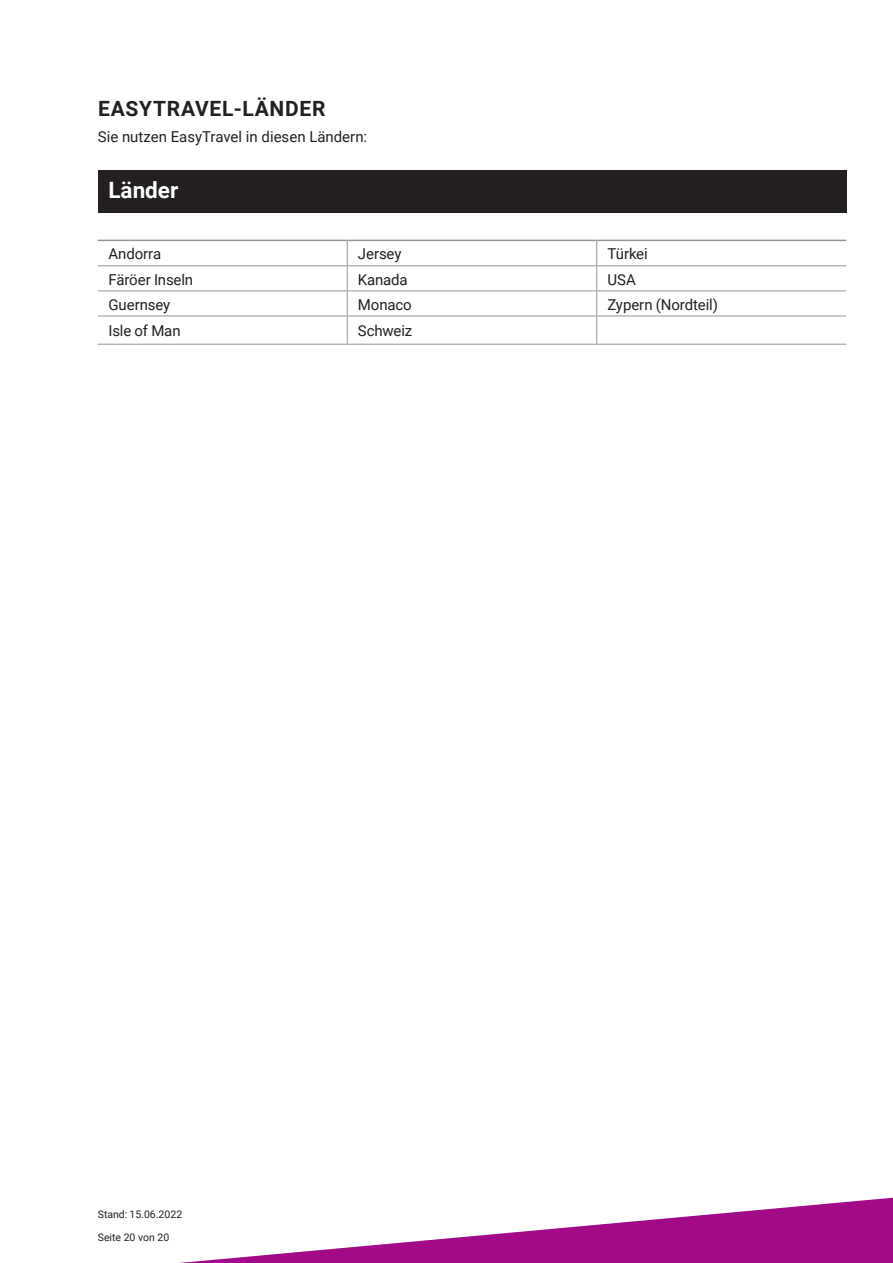
<style>
.page{position:relative;width:893px;height:1263px;background:#fff}
.page>*{position:absolute;margin:0;border:0;box-sizing:border-box;transform-origin:0 0}
.t1{font:700 22.5px "Roboto";color:#fff}
.t2{font:700 21px "Roboto";letter-spacing:.035em;color:#231f20}
.t3{font:15px "Roboto";letter-spacing:-.005em;color:#231f20}
.t4{font:10.5px "Roboto";color:#231f20}
</style>
<div class="page">
<svg style="left:179px;top:1197px;width:714px;height:66px"></svg>
<div style="left:98px;top:170px;width:748px;height:42px;background:#231f20"></div>
<svg style="left:347px;top:241px;width:1px;height:103px"></svg>
<svg style="left:596px;top:241px;width:1px;height:103px"></svg>
<hr style="left:98px;top:240px;width:249px;height:1px;background:#939598">
<hr style="left:347px;top:240px;width:250px;height:1px;background:#939598">
<hr style="left:597px;top:240px;width:249px;height:1px;background:#939598">
<hr style="left:597px;top:265px;width:249px;height:1px;background:#939598">
<hr style="left:597px;top:291px;width:249px;height:1px;background:#939598">
<hr style="left:597px;top:316px;width:249px;height:1px;background:#939598">
<hr style="left:597px;top:344px;width:249px;height:1px;background:#939598">
<hr style="left:347px;top:265px;width:250px;height:1px;background:#939598">
<hr style="left:347px;top:291px;width:250px;height:1px;background:#939598">
<hr style="left:347px;top:316px;width:250px;height:1px;background:#939598">
<hr style="left:347px;top:344px;width:250px;height:1px;background:#939598">
<hr style="left:98px;top:344px;width:249px;height:1px;background:#939598">
<hr style="left:98px;top:265px;width:249px;height:1px;background:#939598">
<hr style="left:98px;top:291px;width:249px;height:1px;background:#939598">
<hr style="left:98px;top:316px;width:249px;height:1px;background:#939598">
<h2 class="t2" style="left:98px;top:93px;width:229px">EASYTRAVEL-LÄNDER</h2>
<p class="t3" style="left:98px;top:126px;width:271px">Sie nutzen EasyTravel in diesen Ländern:</p>
<h1 class="t1" style="left:108px;top:174px;width:71px">Länder</h1>
<p class="t3" style="left:108px;top:244px;width:54px">Andorra</p>
<p class="t3" style="left:358px;top:244px;width:45px">Jersey</p>
<p class="t3" style="left:607px;top:244px;width:42px">Türkei</p>
<p class="t3" style="left:108px;top:269px;width:86px">Färöer Inseln</p>
<p class="t3" style="left:358px;top:269px;width:51px">Kanada</p>
<p class="t3" style="left:607px;top:269px;width:30px">USA</p>
<p class="t3" style="left:108px;top:294px;width:63px">Guernsey</p>
<p class="t3" style="left:358px;top:294px;width:55px">Monaco</p>
<p class="t3" style="left:607px;top:294px;width:112px">Zypern (Nordteil)</p>
<p class="t3" style="left:108px;top:320px;width:74px">Isle of Man</p>
<p class="t3" style="left:358px;top:320px;width:56px">Schweiz</p>
<p class="t4" style="left:98px;top:1207px;width:86px">Stand: 15.06.2022</p>
<p class="t4" style="left:98px;top:1230px;width:73px">Seite 20 von 20</p>
</div>
